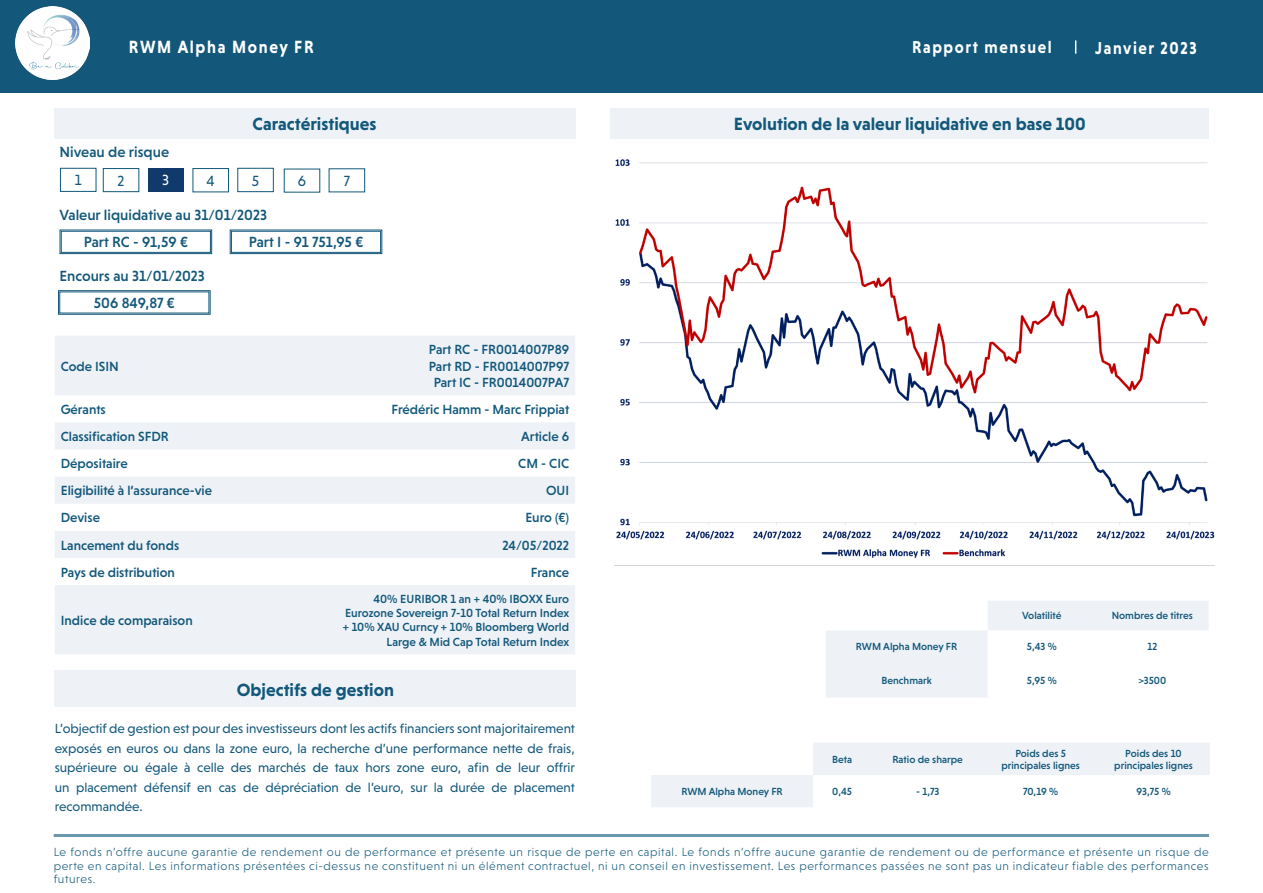
<style>
.page{position:relative;width:1263px;height:893px;background:#fff}
.page>*{position:absolute;margin:0;border:0;box-sizing:border-box;transform-origin:0 0}
.t1{font:700 18px "Niveau Grotesk";color:#13587b}
.t2{font:700 18px "Niveau Grotesk";letter-spacing:.1em;color:#fff;scale:.9 1}
.t3{font:700 17.55px "Niveau Grotesk";letter-spacing:.1em;color:#fff;scale:.9 1}
.t4{font:500 15px "Niveau Grotesk";color:#13587b}
.t5{font:15px "Niveau Grotesk";color:#13587b}
.t6{font:15px "Niveau Grotesk";color:#fff}
.t7{font:13.5px/19.5px "Niveau Grotesk";color:#13587b;text-align:justify}
.t8{font:500 13.5px "Niveau Grotesk";color:#13587b}
.t9{font:300 12px/13.5px "Niveau Grotesk";letter-spacing:.05em;color:#13587b;text-align:justify}
.t10{font:500 12px/14.4px "Niveau Grotesk";color:#13587b;text-align:right}
.t11{font:500 10.5px/12.6px "Niveau Grotesk";color:#13587b;text-align:center}
</style>
<div class="page">
<div style="left:0;top:0;width:1263px;height:92px;background:#13587b"></div>
<svg style="left:1075px;top:40px;width:1px;height:14px"></svg>
<img style="left:16px;top:6px;width:73px;height:73px">
<div style="left:60px;top:168px;width:36px;height:24px;border:1px solid #13587b"></div>
<div style="left:103px;top:168px;width:36px;height:24px;border:1px solid #13587b"></div>
<div style="left:193px;top:168px;width:36px;height:24px;border:1px solid #13587b"></div>
<img style="left:615px;top:159px;width:599px;height:399px">
<div style="left:611px;top:108px;width:598px;height:30px;background:#eef2f6"></div>
<div style="left:54px;top:108px;width:521px;height:30px;background:#eef2f6"></div>
<svg style="left:55px;top:336px;width:520px;height:318px;fill:#eef2f6"></svg>
<div style="left:55px;top:671px;width:521px;height:36px;background:#eef2f6"></div>
<svg style="left:826px;top:601px;width:383px;height:97px"></svg>
<svg style="left:651px;top:743px;width:559px;height:64px"></svg>
<hr style="left:54px;top:835px;width:1155px;height:1px;background:#13587b">
<hr style="left:54px;top:836px;width:1155px;height:1px;background:#13587b">
<div style="left:237px;top:168px;width:37px;height:24px;border:1px solid #13587b"></div>
<svg style="left:60px;top:230px;width:152px;height:24px"></svg>
<div style="left:61px;top:231px;width:150px;height:21px;border:1px solid #13587b"></div>
<svg style="left:230px;top:230px;width:152px;height:24px"></svg>
<div style="left:231px;top:231px;width:150px;height:21px;border:1px solid #13587b"></div>
<svg style="left:58px;top:290px;width:152px;height:25px"></svg>
<div style="left:148px;top:168px;width:35px;height:23px;background:#113a6c"></div>
<h1 class="t2" style="left:129px;top:36px;width:207px">RWM Alpha Money FR</h1>
<h2 class="t3" style="left:912px;top:36px;width:157px">Rapport mensuel</h2>
<h2 class="t3" style="left:1095px;top:38px;width:114px">Janvier 2023</h2>
<p class="t1" style="left:253px;top:113px;width:125px">Caractéristiques</p>
<p class="t1" style="left:734px;top:113px;width:353px">Evolution de la valeur liquidative en base 100</p>
<p class="t4" style="left:60px;top:143px;width:111px">Niveau de risque</p>
<p class="t5" style="left:75px;top:172px;width:8px">1</p>
<p class="t5" style="left:118px;top:172px;width:8px">2</p>
<p class="t5" style="left:207px;top:172px;width:10px">4</p>
<p class="t5" style="left:344px;top:172px;width:8px">7</p>
<p class="t6" style="left:162px;top:172px;width:8px">3</p>
<p class="t5" style="left:298px;top:173px;width:10px">6</p>
<p class="t5" style="left:252px;top:172px;width:9px">5</p>
<p class="t4" style="left:60px;top:206px;width:209px">Valeur liquidative au 31/01/2023</p>
<p class="t4" style="left:84px;top:234px;width:106px">Part RC - 91,59 €</p>
<p class="t4" style="left:249px;top:234px;width:116px">Part I - 91 751,95 €</p>
<p class="t4" style="left:60px;top:267px;width:147px">Encours au 31/01/2023</p>
<p class="t4" style="left:94px;top:294px;width:82px">506 849,87 €</p>
<p class="t8" style="left:61px;top:358px;width:60px">Code ISIN</p>
<p class="t8" style="left:429px;top:342px;width:142px">Part RC - FR0014007P89</p>
<p class="t8" style="left:429px;top:358px;width:142px">Part RD - FR0014007P97</p>
<p class="t8" style="left:434px;top:374px;width:137px">Part IC - FR0014007PA7</p>
<p class="t8" style="left:61px;top:401px;width:47px">Gérants</p>
<p class="t8" style="left:391px;top:401px;width:179px">Frédéric Hamm - Marc Frippiat</p>
<p class="t8" style="left:61px;top:429px;width:110px">Classification SFDR</p>
<p class="t8" style="left:521px;top:429px;width:49px">Article 6</p>
<p class="t8" style="left:61px;top:456px;width:68px">Dépositaire</p>
<p class="t8" style="left:518px;top:456px;width:52px">CM - CIC</p>
<p class="t8" style="left:61px;top:483px;width:153px">Eligibilité à l’assurance-vie</p>
<p class="t8" style="left:546px;top:483px;width:25px">OUI</p>
<p class="t8" style="left:61px;top:510px;width:41px">Devise</p>
<p class="t8" style="left:525px;top:510px;width:45px">Euro (€)</p>
<p class="t8" style="left:61px;top:537px;width:120px">Lancement du fonds</p>
<p class="t8" style="left:502px;top:537px;width:68px">24/05/2022</p>
<p class="t8" style="left:61px;top:564px;width:116px">Pays de distribution</p>
<p class="t8" style="left:531px;top:564px;width:40px">France</p>
<p class="t8" style="left:61px;top:612px;width:134px">Indice de comparaison</p>
<p class="t10" style="left:343px;top:591px;width:228px">40% EURIBOR 1 an + 40% IBOXX Euro Eurozone Sovereign 7-10 Total Return Index + 10% XAU Curncy + 10% Bloomberg World Large &amp; Mid Cap Total Return Index</p>
<p class="t1" style="left:237px;top:679px;width:159px">Objectifs de gestion</p>
<p class="t7" style="left:55px;top:719px;width:522px">L’objectif de gestion est pour des investisseurs dont les actifs financiers sont majoritairement exposés en euros ou dans la zone euro, la recherche d’une performance nette de frais, supérieure ou égale à celle des marchés de taux hors zone euro, afin de leur offrir un placement défensif en cas de dépréciation de l’euro, sur la durée de placement recommandée.</p>
<p class="t11" style="left:1022px;top:609px;width:41px">Volatilité</p>
<p class="t11" style="left:1112px;top:609px;width:83px">Nombres de titres</p>
<p class="t11" style="left:856px;top:640px;width:103px">RWM Alpha Money FR</p>
<p class="t11" style="left:1027px;top:640px;width:31px">5,43 %</p>
<p class="t11" style="left:1147px;top:640px;width:11px">12</p>
<p class="t11" style="left:881px;top:674px;width:52px">Benchmark</p>
<p class="t11" style="left:1027px;top:674px;width:31px">5,95 %</p>
<p class="t11" style="left:1138px;top:674px;width:29px">&gt;3500</p>
<p class="t11" style="left:832px;top:753px;width:21px">Beta</p>
<p class="t11" style="left:892px;top:753px;width:72px">Ratio de sharpe</p>
<p class="t11" style="left:1001px;top:746px;width:80px">Poids des 5 principales lignes</p>
<p class="t11" style="left:1114px;top:746px;width:80px">Poids des 10 principales lignes</p>
<p class="t11" style="left:681px;top:785px;width:103px">RWM Alpha Money FR</p>
<p class="t11" style="left:832px;top:785px;width:21px">0,45</p>
<p class="t11" style="left:916px;top:785px;width:25px">- 1,73</p>
<p class="t11" style="left:1023px;top:785px;width:37px">70,19 %</p>
<p class="t11" style="left:1136px;top:785px;width:36px">93,75 %</p>
<p class="t9" style="left:54px;top:845px;width:1156px">Le fonds n’offre aucune garantie de rendement ou de performance et présente un risque de perte en capital. Le fonds n’offre aucune garantie de rendement ou de performance et présente un risque de perte en capital. Les informations présentées ci-dessus ne constituent ni un élément contractuel, ni un conseil en investissement. Les performances passées ne sont pas un indicateur fiable des performances futures.</p>
</div>
